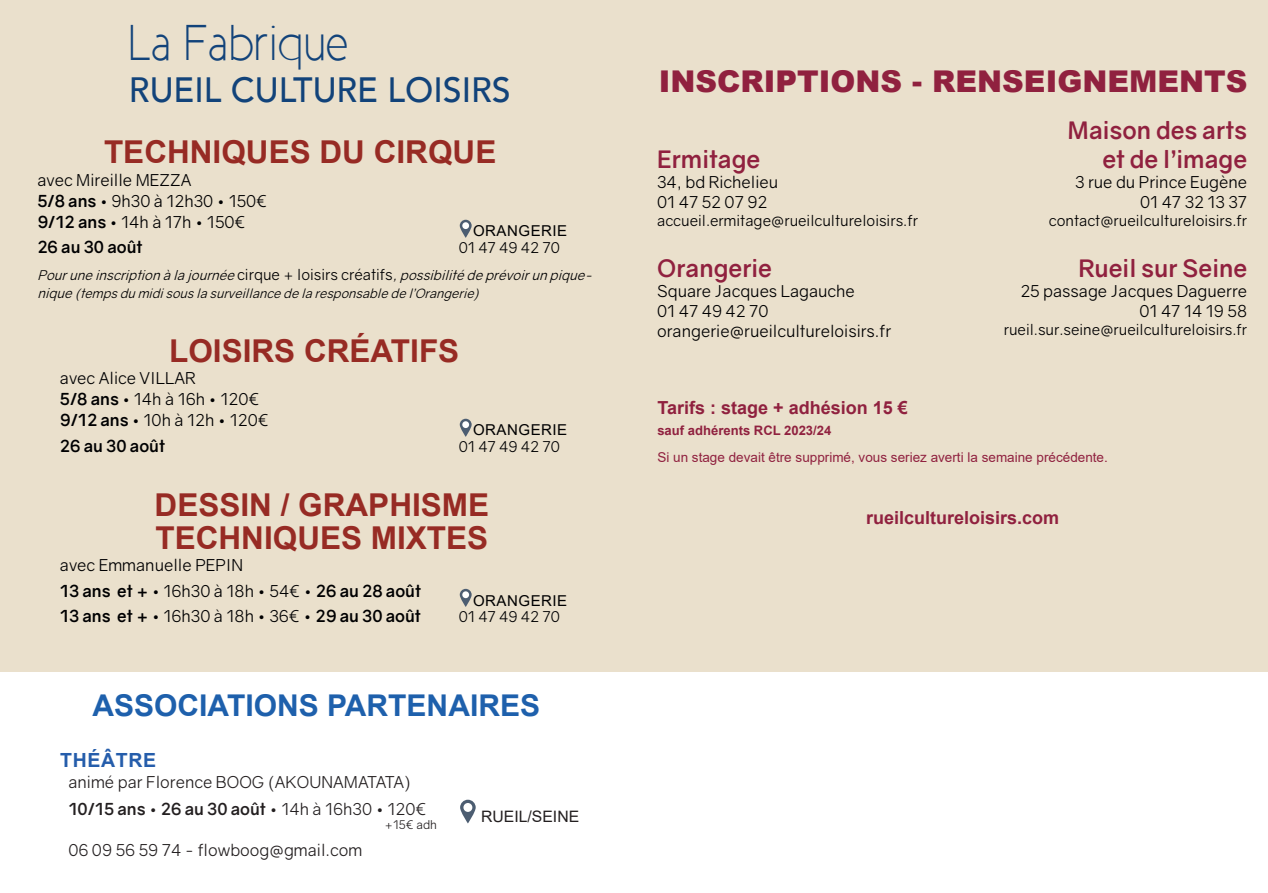
<style>
.page{position:relative;width:1268px;height:893px;background:#fff}
.page>*{position:absolute;margin:0;border:0;box-sizing:border-box;transform-origin:0 0}
.t1{font:51px "New Cicle Fina";color:#12437a}
.t2{font:500 35.1px "Avenir";color:#12437a}
.t3{font:700 31.5px/33px "Arial";color:#972b24}
.t4{font:900 30px "Arial";color:#90213f}
.t5{font:700 30px "Arial";color:#1e60ac}
.t6{font:700 24px/28.8px "Gravity";color:#90213f;text-align:right}
.t7{font:700 19.5px "Arial";letter-spacing:.03em;color:#255dab}
.t8{font:700 18px "Arial";color:#90213f}
.t9{font:16.5px/19.8px "Gravity";color:#000001}
.t10{font:16.5px/27px "Gravity";color:#231f20}
.t11{font:700 16.5px "Gravity";color:#000001}
.t12{font:15.75px "Arial";color:#231f20}
.t13{font:15px "Gravity";color:#000001}
.t14{font:15px "Arial";letter-spacing:.035em;color:#000001}
.t15{font:italic 13.5px "Gravity";color:#000001}
.t16{font:13.5px "Arial";color:#90213f}
.t17{font:700 13.05px "Arial";color:#90213f}
.t18{font:italic 12.9px "Gravity";color:#000001}
.t19{font:12px "Gravity";color:#231f20}
.s1{font-weight:700}
.s2{font-style:normal;font-size:15px}
.s3{font-size:13.5px}
</style>
<div class="page">
<div style="left:0;top:0;width:635px;height:672px;background:#eae0cc"></div>
<svg style="left:459px;top:419px;width:12px;height:18px"></svg>
<div style="left:462px;top:421px;width:7px;height:7px;background:#fff;border-radius:50%"></div>
<svg style="left:459px;top:220px;width:12px;height:18px"></svg>
<div style="left:462px;top:222px;width:7px;height:7px;background:#fff;border-radius:50%"></div>
<svg style="left:459px;top:589px;width:12px;height:18px"></svg>
<div style="left:462px;top:591px;width:7px;height:7px;background:#fff;border-radius:50%"></div>
<svg style="left:460px;top:800px;width:15px;height:23px"></svg>
<div style="left:463px;top:803px;width:9px;height:9px;background:#fff;border-radius:50%"></div>
<div style="left:634px;top:0;width:633px;height:672px;background:#eae0cc"></div>
<h1 class="t1" style="left:129px;top:16px;width:221px">La Fabrique</h1>
<h2 class="t2" style="left:129px;top:59px;width:383px">RUEIL CULTURE LOISIRS</h2>
<h3 class="t3" style="left:104px;top:136px;width:394px">TECHNIQUES DU CIRQUE</h3>
<p class="t9" style="left:37px;top:169px;width:231px;line-height:21px">avec Mireille MEZZA<br><span class="s1">5/8 ans</span> • 9h30 à 12h30 • 150€<br><span class="s1">9/12 ans</span> • 14h à 17h • 150€</p>
<p class="t11" style="left:37px;top:237px;width:107px">26 au 30 août</p>
<p class="t15" style="left:37px;top:267px;width:560px">Pouruneinscriptionàlajournée<span class="s2">c i r q u e + l o i s i r s c r é a t i f s</span> ,possibilitédeprévoirunpique-</p>
<p class="t18" style="left:37px;top:285px;width:447px"><span class="s3">nique</span>(tempsdumidisouslasurveillancedelaresponsabledel’Orangerie)</p>
<p class="t14" style="left:473px;top:221px;width:96px">ORANGERIE</p>
<p class="t13" style="left:458px;top:239px;width:103px">01 47 49 42 70</p>
<h3 class="t3" style="left:169px;top:334px;width:291px">LOISIRS CRÉATIFS</h3>
<p class="t9" style="left:60px;top:368px;width:210px;line-height:21px">avec Alice VILLAR<br><span class="s1">5/8 ans</span> • 14h à 16h • 120€<br><span class="s1">9/12 ans</span> • 10h à 12h • 120€</p>
<p class="t11" style="left:60px;top:435px;width:107px">26 au 30 août</p>
<p class="t13" style="left:458px;top:438px;width:103px">01 47 49 42 70</p>
<p class="t14" style="left:473px;top:420px;width:96px">ORANGERIE</p>
<h3 class="t3" style="left:155px;top:489px;width:336px">DESSIN / GRAPHISME<br>TECHNIQUES MIXTES</h3>
<p class="t9" style="left:60px;top:553px;width:362px;line-height:25.5px">avec Emmanuelle PEPIN<br><span class="s1">13 ans et +</span> • 16h30 à 18h • 54€ • <span class="s1">26 au 28 août<br>13 ans et +</span> • 16h30 à 18h • 36€ • <span class="s1">29 au 30 août</span></p>
<p class="t14" style="left:473px;top:590px;width:96px">ORANGERIE</p>
<p class="t13" style="left:458px;top:608px;width:103px">01 47 49 42 70</p>
<h3 class="t5" style="left:92px;top:684px;width:449px">ASSOCIATIONS PARTENAIRES</h3>
<p class="t7" style="left:60px;top:747px;width:97px">THÉÂTRE</p>
<p class="t10" style="left:68px;top:769px;width:359px">animé par Florence BOOG (AKOUNAMATATA)<br><span class="s1">10/15 ans</span> • <span class="s1">26 au 30 août</span> • 14h à 16h30 • 120€</p>
<p class="t19" style="left:384px;top:817px;width:54px">+15€ adh</p>
<p class="t10" style="left:68px;top:836px;width:295px">06 09 56 59 74 - flowboog@gmail.com</p>
<p class="t12" style="left:481px;top:806px;width:100px">RUEIL/SEINE</p>
<h3 class="t4" style="left:658px;top:60px;width:590px">INSCRIPTIONS - RENSEIGNEMENTS</h3>
<h3 class="t6" style="left:657px;top:145px;width:105px">Ermitage</h3>
<p class="t9" style="left:657px;top:172px;width:123px">34, bd Richelieu<br>01 47 52 07 92</p>
<p class="t13" style="left:657px;top:211px;width:262px">accueil.ermitage@rueilcultureloisirs.fr</p>
<h3 class="t6" style="left:657px;top:255px;width:116px">Orangerie</h3>
<p class="t9" style="left:657px;top:281px;width:235px">Square Jacques Lagauche<br>01 47 49 42 70 orangerie@rueilcultureloisirs.fr</p>
<h3 class="t6" style="left:1067px;top:116px;width:181px">Maison des arts et de l’image</h3>
<p class="t9" style="left:1074px;top:172px;width:174px;text-align:right">3 rue du Prince Eugène<br>01 47 32 13 37</p>
<p class="t13" style="left:1048px;top:211px;width:200px">contact@rueilcultureloisirs.fr</p>
<h3 class="t6" style="left:1078px;top:255px;width:170px">Rueil sur Seine</h3>
<p class="t9" style="left:1020px;top:281px;width:228px;text-align:right">25 passage Jacques Daguerre<br>01 47 14 19 58</p>
<p class="t13" style="left:1003px;top:320px;width:245px">rueil.sur.seine@rueilcultureloisirs.fr</p>
<p class="t8" style="left:657px;top:395px;width:252px">Tarifs : stage + adhésion 15 €</p>
<p class="t17" style="left:657px;top:421px;width:175px">sauf adhérents RCL 2023/24</p>
<p class="t16" style="left:657px;top:448px;width:452px">Si un stage devait être supprimé, vous seriez averti la semaine précédente.</p>
<p class="t8" style="left:865px;top:505px;width:195px">rueilcultureloisirs.com</p>
</div>
